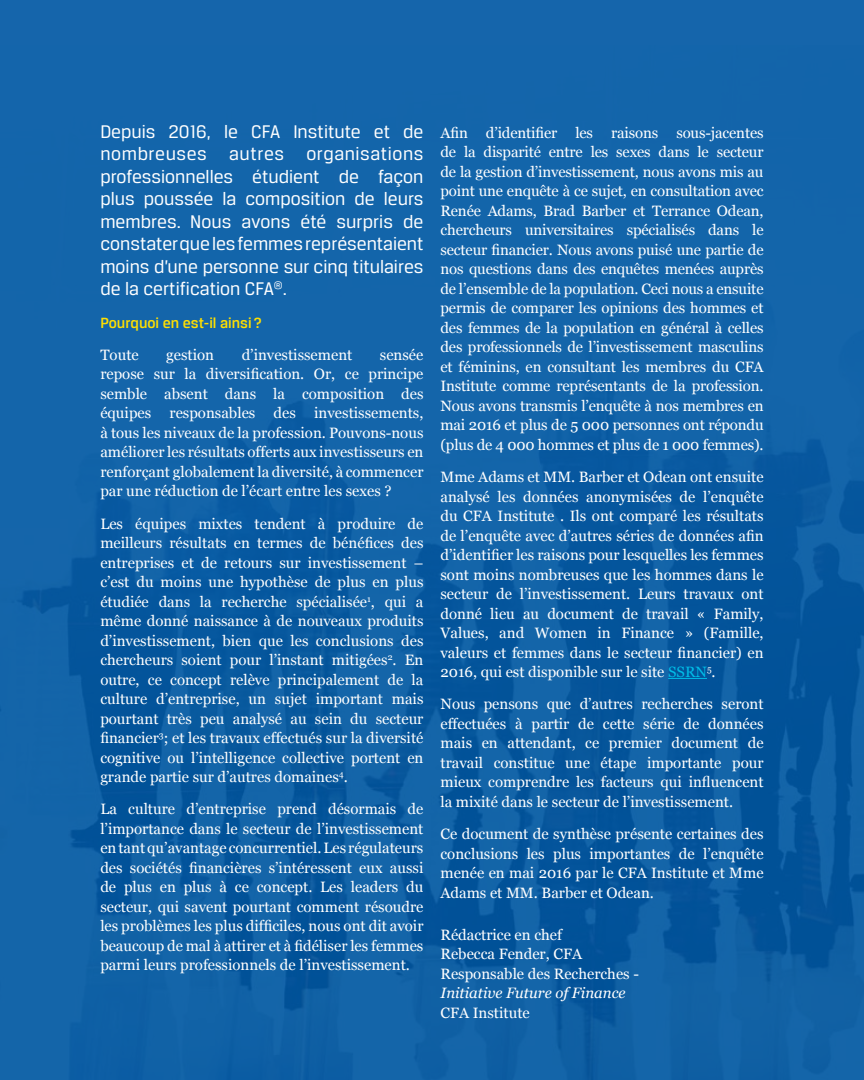
<style>
.page{position:relative;width:864px;height:1080px;background:#fff}
.page>*{position:absolute;margin:0;border:0;box-sizing:border-box;transform-origin:0 0}
.t1{font:19.5px/22.5px "CFA Breuer Text";color:#fff;text-align:justify}
.t2{font:500 15.75px "CFA Breuer Text";color:#ffdf00}
.t3{font:15px/19.5px "Georgia";color:#fff;text-align:justify}
.t4{font:italic 15px "Georgia";color:#fff}
.s1{color:#00bce7}
</style>
<div class="page">
<div style="left:0;top:0;width:864px;height:1080px;background:linear-gradient(to bottom,#1465ab,#0a5b9f)"></div>
<hr style="left:668px;top:678px;width:39px;height:1px;background:#00bce7">
<p class="t1" style="left:100px;top:120px;width:325px">Depuis 2016, le CFA Institute et de nombreuses autres organisations professionnelles étudient de façon plus poussée la composition de leurs membres. Nous avons été surpris de constater que les femmes représentaient moins d’une personne sur cinq titulaires de la certification CFA<sup>®</sup>.</p>
<p class="t2" style="left:100px;top:314px;width:163px">Pourquoi en est-il ainsi ?</p>
<p class="t3" style="left:100px;top:345px;width:40px">Toute</p>
<p class="t3" style="left:166px;top:345px;width:49px">gestion</p>
<p class="t3" style="left:242px;top:345px;width:112px">d’investissement</p>
<p class="t3" style="left:100px;top:345px;width:325px;text-indent:280px">sensée repose sur la diversification. Or, ce principe semble absent dans la composition des équipes responsables des investissements, à tous les niveaux de la profession. Pouvons-nous améliorer les résultats offerts aux investisseurs en renforçant globalement la diversité, à commencer par une réduction de l’écart entre les sexes ?</p>
<p class="t3" style="left:100px;top:514px;width:325px">Les équipes mixtes tendent à produire de meilleurs résultats en termes de bénéfices des entreprises et de retours sur investissement – c’est du moins une hypothèse de plus en plus étudiée dans la recherche spécialisée<sup>1</sup>, qui a même donné naissance à de nouveaux produits d’investissement, bien que les conclusions des chercheurs soient pour l’instant mitigées<sup>2</sup>. En outre, ce concept relève principalement de la culture d’entreprise, un sujet important mais pourtant très peu analysé au sein du secteur financier<sup>3</sup>; et les travaux effectués sur la diversité cognitive ou l’intelligence collective portent en grande partie sur d’autres domaines<sup>4</sup>.</p>
<p class="t3" style="left:100px;top:800px;width:325px">La culture d’entreprise prend désormais de l’importance dans le secteur de l’investissement en tant qu’avantage concurrentiel. Les régulateurs des sociétés financières s’intéressent eux aussi de plus en plus à ce concept. Les leaders du secteur, qui savent pourtant comment résoudre les problèmes les plus difficiles, nous ont dit avoir beaucoup de mal à attirer et à fidéliser les femmes parmi leurs professionnels de l’investissement.</p>
<p class="t3" style="left:441px;top:123px;width:325px">Afin d’identifier les raisons sous-jacentes de la disparité entre les sexes dans le secteur de la gestion d’investissement, nous avons mis au point une enquête à ce sujet, en consultation avec Renée Adams, Brad Barber et Terrance Odean, chercheurs universitaires spécialisés dans le secteur financier. Nous avons puisé une partie de nos questions dans des enquêtes menées auprès de l’ensemble de la population. Ceci nous a ensuite permis de comparer les opinions des hommes et des femmes de la population en général à celles des professionnels de l’investissement masculins et féminins, en consultant les membres du CFA Institute comme représentants de la profession.<br>Nous avons transmis l’enquête à nos membres en mai 2016 et plus de 5 000 personnes ont répondu (plus de 4 000 hommes et plus de 1 000 femmes).</p>
<p class="t3" style="left:441px;top:467px;width:325px">Mme Adams et MM. Barber et Odean ont ensuite analysé les données anonymisées de l’enquête du CFA Institute . Ils ont comparé les résultats de l’enquête avec d’autres séries de données afin d’identifier les raisons pour lesquelles les femmes sont moins nombreuses que les hommes dans le secteur de l’investissement. Leurs travaux ont donné lieu au document de travail « Family, Values, and Women in Finance » (Famille, valeurs et femmes dans le secteur financier) en 2016, qui est disponible sur le site <span class="s1">SSRN</span><sup>5</sup>.</p>
<p class="t3" style="left:440px;top:695px;width:325px">Nous pensons que d’autres recherches seront effectuées à partir de cette série de données mais en attendant, ce premier document de travail constitue une étape importante pour mieux comprendre les facteurs qui influencent la mixité dans le secteur de l’investissement.</p>
<p class="t3" style="left:440px;top:824px;width:325px">Ce document de synthèse présente certaines des conclusions les plus importantes de l’enquête menée en mai 2016 par le CFA Institute et Mme Adams et MM. Barber et Odean.</p>
<p class="t3" style="left:440px;top:925px;width:200px;text-align:left">Rédactrice en chef<br>Rebecca Fender, CFA<br>Responsable des Recherches -</p>
<p class="t4" style="left:440px;top:984px;width:187px">Initiative Future of Finance</p>
<p class="t3" style="left:440px;top:1003px;width:91px">CFA Institute</p>
</div>
